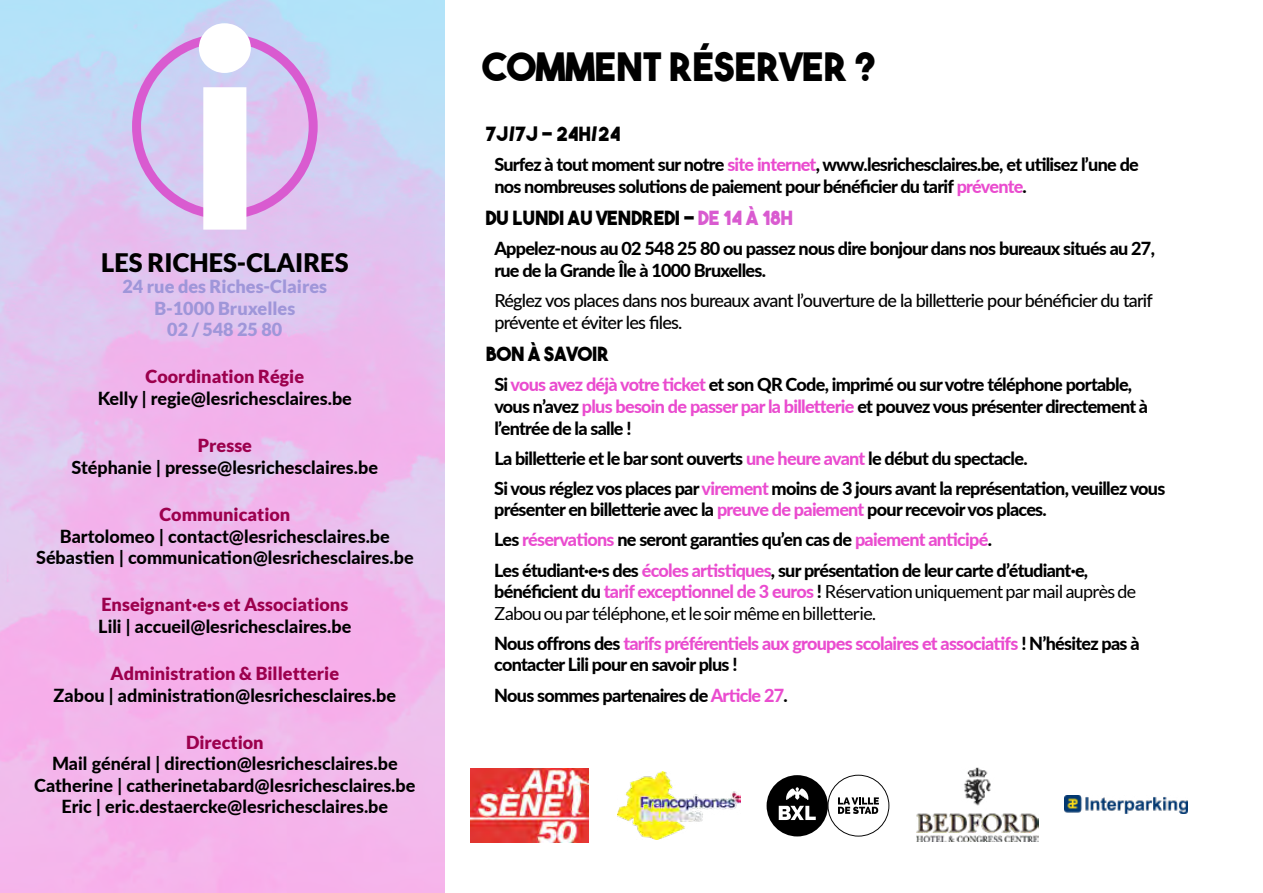
<style>
.page{position:relative;width:1263px;height:893px;background:#fff}
.page>*{position:absolute;margin:0;border:0;box-sizing:border-box;transform-origin:0 0}
.INFOS_Encart_Titre_5{font:39px "The Bold Font";color:#000}
.equipe{font:900 25.5px "Lato";color:#000}
.INFOS_Encart_Titre{font:19.5px "The Bold Font";color:#000}
.INFOS_Encart_3{font:800 18px/21.6px "Lato";letter-spacing:-.04em;color:#000}
.euipe_mail{font:800 18px "Lato";color:#000}
.INFOS_Encart_3-2{font:18px/21.6px "Lato";letter-spacing:-.04em;color:#000}
.INFOS_Encart_4{font:500 18px/21.6px "Lato";letter-spacing:-.04em;color:#000}
.equipe-2{font:900 18px "Lato";color:#9c004d}
.equipe-3{font:900 18px/21.6px "Lato";color:#9f96d9;text-align:center}
.s1{color:#ea4ccf}
.s2{color:#d95bd0}
.s3{font-weight:800}
.s4{font-weight:800;color:#ea4ccf}
</style>
<div class="page">
<img style="left:0;top:0;width:444px;height:893px">
<img style="left:916px;top:768px;width:122px;height:73px">
<img style="left:1065px;top:795px;width:123px;height:19px">
<div style="left:766px;top:775px;width:62px;height:61px;background:#000;border-radius:50%"></div>
<svg style="left:779px;top:806px;width:37px;height:14px"></svg>
<svg style="left:786px;top:787px;width:22px;height:13px"></svg>
<svg style="left:827px;top:775px;width:62px;height:62px"></svg>
<img style="left:471px;top:769px;width:117px;height:73px">
<img style="left:617px;top:772px;width:123px;height:67px">
<div style="left:132px;top:34px;width:186px;height:185px;border:9px solid #d95bd0;border-radius:50%"></div>
<svg style="left:199px;top:23px;width:52px;height:207px"></svg>
<p class="equipe" style="left:101px;top:247px;width:249px">LES RICHES-CLAIRES</p>
<p class="equipe-3" style="left:122px;top:275px;width:206px">24 rue des Riches-Claires<br>B-1000 Bruxelles<br>02 / 548 25 80</p>
<p class="equipe-2" style="left:146px;top:366px;width:160px">Coordination Régie</p>
<p class="euipe_mail" style="left:98px;top:385px;width:256px">Kelly | regie@lesrichesclaires.be</p>
<p class="equipe-2" style="left:198px;top:435px;width:56px">Presse</p>
<p class="euipe_mail" style="left:72px;top:454px;width:308px">Stéphanie | presse@lesrichesclaires.be</p>
<p class="equipe-2" style="left:159px;top:504px;width:132px">Communication</p>
<p class="euipe_mail" style="left:60px;top:523px;width:331px">Bartolomeo | contact@lesrichesclaires.be</p>
<p class="euipe_mail" style="left:36px;top:544px;width:379px">Sébastien | communication@lesrichesclaires.be</p>
<p class="equipe-2" style="left:101px;top:594px;width:248px">Enseignant·e·s et Associations</p>
<p class="euipe_mail" style="left:98px;top:613px;width:255px">Lili | accueil@lesrichesclaires.be</p>
<p class="equipe-2" style="left:111px;top:663px;width:230px">Administration &amp; Billetterie</p>
<p class="euipe_mail" style="left:54px;top:682px;width:344px">Zabou | administration@lesrichesclaires.be</p>
<p class="equipe-2" style="left:186px;top:731px;width:79px">Direction</p>
<p class="euipe_mail" style="left:52px;top:750px;width:347px">Mail général | direction@lesrichesclaires.be</p>
<p class="euipe_mail" style="left:34px;top:772px;width:383px">Catherine | catherinetabard@lesrichesclaires.be</p>
<p class="euipe_mail" style="left:62px;top:793px;width:328px">Eric | eric.destaercke@lesrichesclaires.be</p>
<p class="INFOS_Encart_Titre_5" style="left:483px;top:42px;width:396px">COMMENT RÉSERVER ?</p>
<p class="INFOS_Encart_Titre" style="left:486px;top:122px;width:136px">7J/7J – 24H/24</p>
<p class="INFOS_Encart_3" style="left:494px;top:153px;width:646px">Surfez à tout moment sur notre <span class="s1">site internet</span>, www.lesrichesclaires.be, et utilisez l’une de nos nombreuses solutions de paiement pour bénéficier du tarif <span class="s1">prévente</span>.</p>
<p class="INFOS_Encart_Titre" style="left:486px;top:206px;width:308px">DU LUNDI AU VENDREDI – <span class="s2">DE 14 À 18H</span></p>
<p class="INFOS_Encart_3" style="left:494px;top:237px;width:662px">Appelez-nous au 02 548 25 80 ou passez nous dire bonjour dans nos bureaux situés au 27, rue de la Grande Île à 1000 Bruxelles.</p>
<p class="INFOS_Encart_4" style="left:494px;top:289px;width:660px">Réglez vos places dans nos bureaux avant l’ouverture de la billetterie pour bénéficier du tarif prévente et éviter les files.</p>
<p class="INFOS_Encart_Titre" style="left:486px;top:342px;width:125px">BON À SAVOIR</p>
<p class="INFOS_Encart_3" style="left:494px;top:373px;width:655px">Si <span class="s1">vous avez déjà votre ticket</span> et son QR Code, imprimé ou sur votre téléphone portable, vous n’avez <span class="s1">plus besoin de passer par la billetterie</span> et pouvez vous présenter directement à l’entrée de la salle !</p>
<p class="INFOS_Encart_3" style="left:494px;top:446px;width:535px">La billetterie et le bar sont ouverts <span class="s1">une heure avant</span> le début du spectacle.</p>
<p class="INFOS_Encart_3" style="left:494px;top:477px;width:673px">Si vous réglez vos places par <span class="s1">virement</span> moins de 3 jours avant la représentation, veuillez vous présenter en billetterie avec la <span class="s1">preuve de paiement</span> pour recevoir vos places.</p>
<p class="INFOS_Encart_3" style="left:494px;top:528px;width:499px">Les <span class="s1">réservations</span> ne seront garanties qu’en cas de <span class="s1">paiement anticipé</span>.</p>
<p class="INFOS_Encart_3-2" style="left:494px;top:559px;width:643px"><span class="s3">Les étudiant·e·s des</span> <span class="s4">écoles artistiques</span><span class="s3">, sur présentation de leur carte d’étudiant·e, bénéficient du</span> <span class="s4">tarif exceptionnel de 3 euros</span> <span class="s3">!</span> Réservation uniquement par mail auprès de<br>Zabou ou par téléphone, et le soir même en billetterie.</p>
<p class="INFOS_Encart_3" style="left:494px;top:632px;width:647px">Nous offrons des <span class="s1">tarifs préférentiels aux groupes scolaires et associatifs</span> ! N’hésitez pas à contacter Lili pour en savoir plus !</p>
<p class="INFOS_Encart_3" style="left:494px;top:683px;width:295px">Nous sommes partenaires de <span class="s1">Article 27</span>.</p>
</div>
